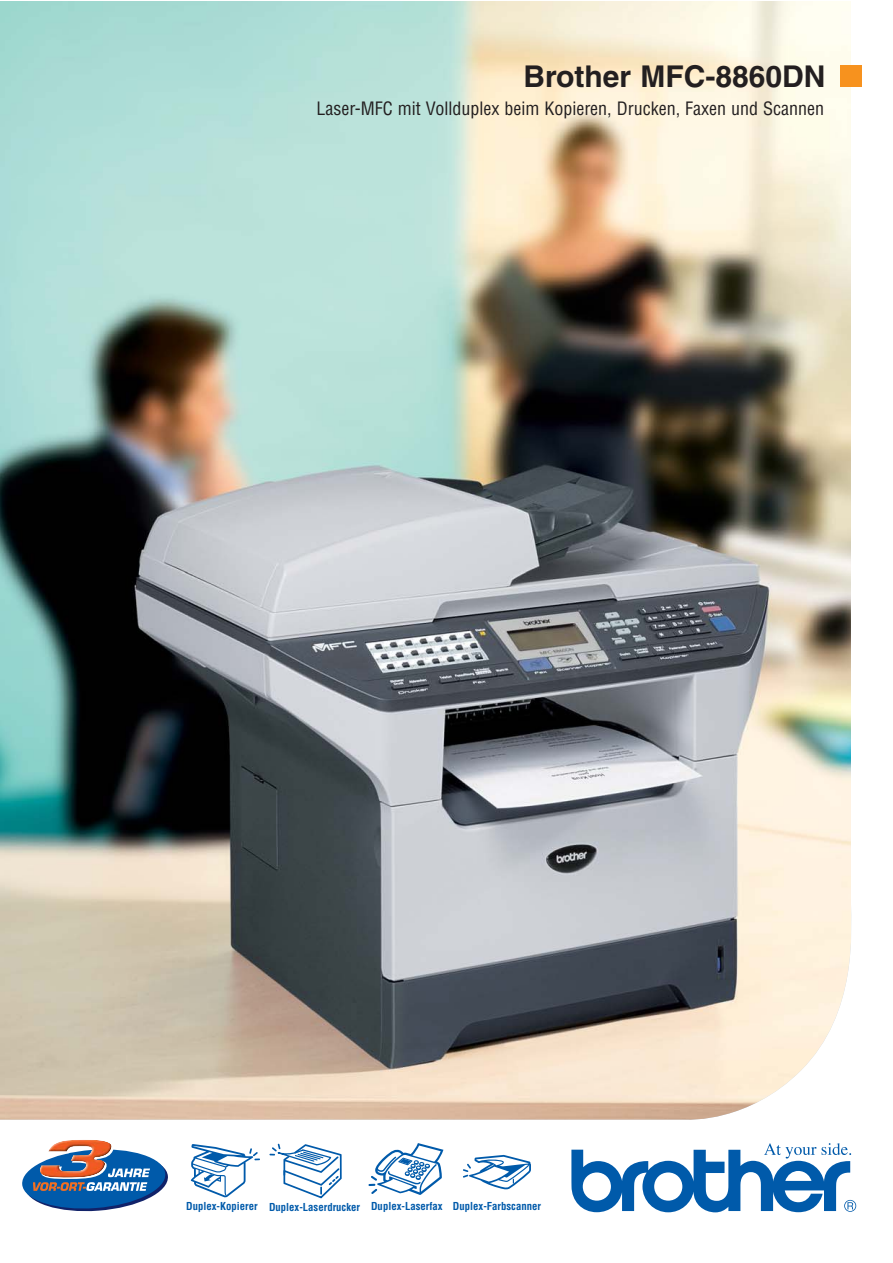
<style>
.page{position:relative;width:893px;height:1263px;background:#fff}
.page>*{position:absolute;margin:0;border:0;box-sizing:border-box;transform-origin:0 0}
.t1{font:700 30px "Helvetica LT";color:#231f20}
.t2{font:condensed 18px "Helvetica LT";color:#231f20}
.t3{font:700 condensed 10.65px "Helvetica LT";color:#005aaa}
</style>
<div class="page">
<img style="left:0;top:1px;width:852px;height:1119px">
<div style="left:841px;top:66px;width:21px;height:21px;background:#f7921e"></div>
<img style="left:65px;top:1140px;width:37px;height:1px">
<svg style="left:22px;top:1141px;width:146px;height:70px"></svg>
<svg style="left:571px;top:1143px;width:285px;height:69px"></svg>
<svg style="left:269px;top:1144px;width:73px;height:54px"></svg>
<svg style="left:191px;top:1144px;width:69px;height:53px"></svg>
<svg style="left:368px;top:1143px;width:75px;height:52px"></svg>
<svg style="left:463px;top:1155px;width:68px;height:34px"></svg>
<h1 class="t1" style="left:524px;top:66px;width:303px">Brother MFC-8860DN</h1>
<h2 class="t2" style="left:317px;top:102px;width:509px">Laser-MFC mit Vollduplex beim Kopieren, Drucken, Faxen und Scannen</h2>
<p class="t3" style="left:186px;top:1203px;width:356px">Duplex-Kopierer Duplex-Laserdrucker Duplex-Laserfax Duplex-Farbscanner</p>
</div>
